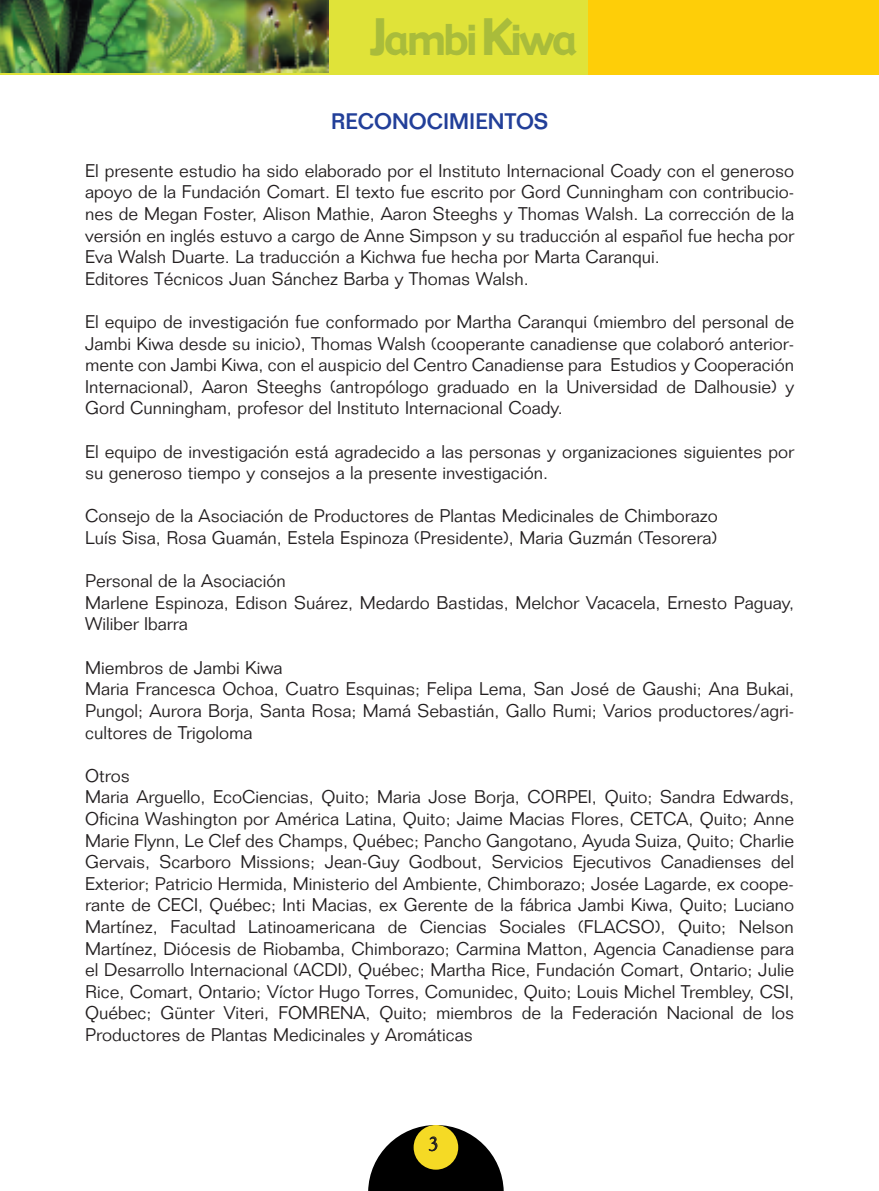
<style>
.page{position:relative;width:879px;height:1191px;background:#fff}
.page>*{position:absolute;margin:0;border:0;box-sizing:border-box;transform-origin:0 0}
.t1{font:41.4px "Gadget";color:#a9bc3b}
.t2{font:500 22px "Folio";color:#223f99}
.t3{font:20px "Goudy Old Sty T";color:#231f20}
.t4{font:300 18px/21.6px "Folio";color:#231f20}
.s1{font-size:49px}
</style>
<div class="page">
<div style="left:0;top:0;width:878px;height:74px;background:#fece08"></div>
<div style="left:0;top:0;width:587px;height:74px;background:#e0e339"></div>
<svg style="left:368px;top:1125px;width:136px;height:66px"></svg>
<div style="left:414px;top:1125px;width:44px;height:44px;background:#f5da25;border-radius:50%"></div>
<img style="left:0;top:0;width:328px;height:72px">
<h1 class="t1" style="left:369px;top:13px;width:210px"><span class="s1">J</span>amb <span class="s1">K</span>iwa</h1>
<p class="t2" style="left:331px;top:113px;width:218px">RECONOCIMIENTOS</p>
<p class="t4" style="left:85px;top:162px;width:710px">El presente estudio ha sido elaborado por el Instituto Internacional Coady con el generoso apoyo de la Fundación Comart. El texto fue escrito por Gord Cunningham con contribucio&shy;nes de Megan Foster, Alison Mathie, Aaron Steeghs y Thomas Walsh. La corrección de la versión en inglés estuvo a cargo de Anne Simpson y su traducción al español fue hecha por Eva Walsh Duarte. La traducción a Kichwa fue hecha por Marta Caranqui.<br>Editores Técnicos Juan Sánchez Barba y Thomas Walsh.</p>
<p class="t4" style="left:85px;top:313px;width:710px;text-align:justify">El equipo de investigación fue conformado por Martha Caranqui (miembro del personal de Jambi Kiwa desde su inicio), Thomas Walsh (cooperante canadiense que colaboró anterior&shy;mente con Jambi Kiwa, con el auspicio del Centro Canadiense para Estudios y Cooperación Internacional), Aaron Steeghs (antropólogo graduado en la Universidad de Dalhousie) y Gord Cunningham, profesor del Instituto Internacional Coady.</p>
<p class="t4" style="left:85px;top:442px;width:710px">El equipo de investigación está agradecido a las personas y organizaciones siguientes por su generoso tiempo y consejos a la presente investigación.</p>
<p class="t4" style="left:85px;top:507px;width:634px">Consejo de la Asociación de Productores de Plantas Medicinales de Chimborazo<br>Luís Sisa, Rosa Guamán, Estela Espinoza (Presidente), Maria Guzmán (Tesorera)</p>
<p class="t4" style="left:85px;top:572px;width:710px">Personal de la Asociación<br>Marlene Espinoza, Edison Suárez, Medardo Bastidas, Melchor Vacacela, Ernesto Paguay,<br>Wiliber Ibarra</p>
<p class="t4" style="left:85px;top:658px;width:710px">Miembros de Jambi Kiwa<br>Maria Francesca Ochoa, Cuatro Esquinas; Felipa Lema, San José de Gaushi; Ana Bukai, Pungol; Aurora Borja, Santa Rosa; Mamá Sebastián, Gallo Rumi; Varios productores/agri&shy;cultores de Trigoloma</p>
<p class="t4" style="left:85px;top:766px;width:710px">Otros<br>Maria Arguello, EcoCiencias, Quito; Maria Jose Borja, CORPEI, Quito; Sandra Edwards, Oficina Washington por América Latina, Quito; Jaime Macias Flores, CETCA, Quito; Anne Marie Flynn, Le Clef des Champs, Québec; Pancho Gangotano, Ayuda Suiza, Quito; Charlie Gervais, Scarboro Missions; Jean-Guy Godbout, Servicios Ejecutivos Canadienses del Exterior; Patricio Hermida, Ministerio del Ambiente, Chimborazo; Josée Lagarde, ex coope&shy;rante de CECI, Québec; Inti Macias, ex Gerente de la fábrica Jambi Kiwa, Quito; Luciano Martínez, Facultad Latinoamericana de Ciencias Sociales (FLACSO), Quito; Nelson Martínez, Diócesis de Riobamba, Chimborazo; Carmina Matton, Agencia Canadiense para el Desarrollo Internacional (ACDI), Québec; Martha Rice, Fundación Comart, Ontario; Julie Rice, Comart, Ontario; Víctor Hugo Torres, Comunidec, Quito; Louis Michel Trembley, CSI, Québec; Günter Viteri, FOMRENA, Quito; miembros de la Federación Nacional de los Productores de Plantas Medicinales y Aromáticas</p>
<p class="t3" style="left:428px;top:1132px;width:11px">3</p>
</div>
